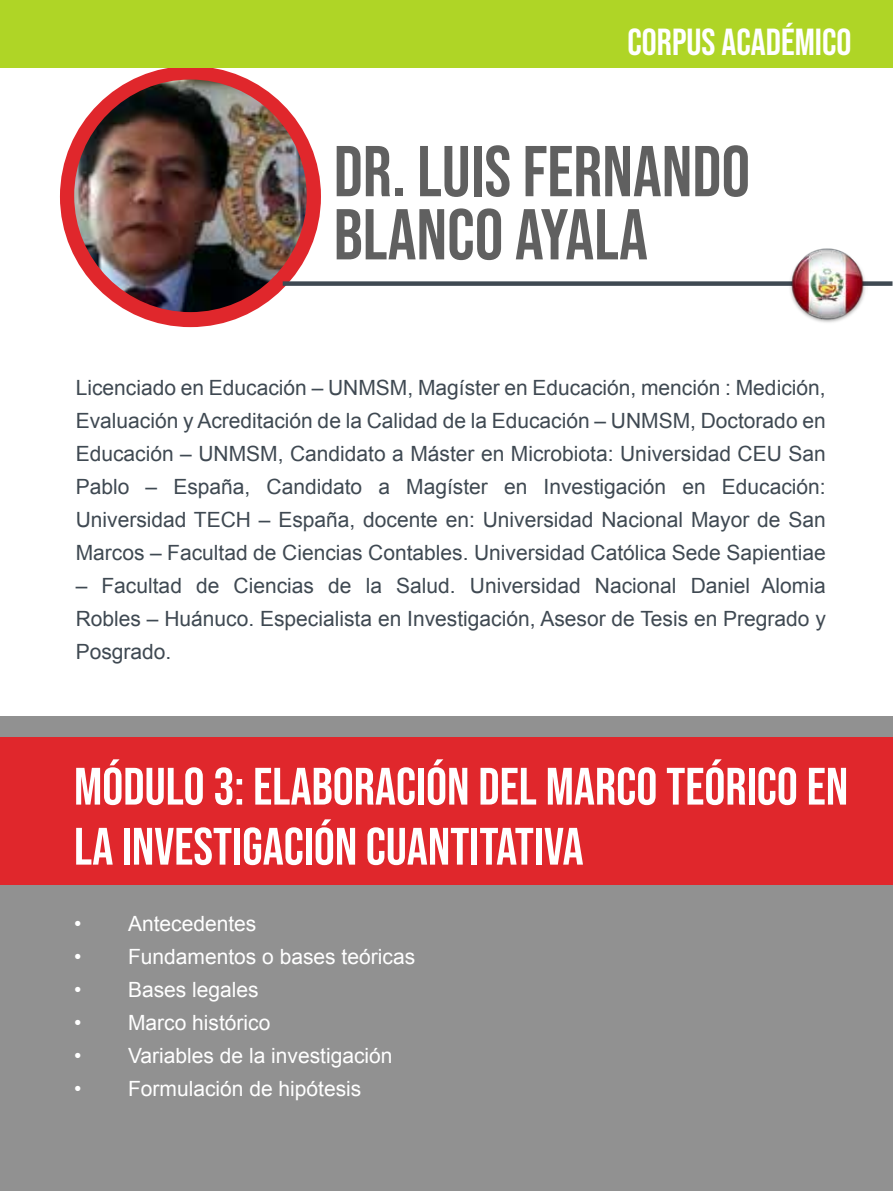
<style>
.page{position:relative;width:893px;height:1191px;background:#fff}
.page>*{position:absolute;margin:0;border:0;box-sizing:border-box;transform-origin:0 0}
.t1{font:71.7px/63.2px "Bebas Neue";color:#606060}
.t2{font:52.5px/60px "Bebas Neue";color:#fff}
.t3{font:37.5px "Bebas Neue";color:#fff}
.t4{font:21px/33px "Arial";color:#3f4952;text-align:justify}
.t5{font:21px "Arial";color:#fff}
</style>
<div class="page">
<div style="left:60px;top:66px;width:261px;height:261px;background:#e0272c;border-radius:50%"></div>
<div style="left:0;top:716px;width:892px;height:475px;background:#919191"></div>
<img style="left:74px;top:80px;width:233px;height:232px;border-radius:116px">
<div style="left:0;top:0;width:892px;height:68px;background:#afd526"></div>
<div style="left:283px;top:281px;width:609px;height:5px;background:#3f4952"></div>
<img style="left:788px;top:248px;width:79px;height:75px">
<div style="left:0;top:737px;width:893px;height:147px;background:#e0272c"></div>
<h3 class="t3" style="left:627px;top:21px;width:226px">CORPUS ACADÉMICO</h3>
<h1 class="t1" style="left:334px;top:139px;width:418px">DR. LUIS FERNANDO<br>BLANCO AYALA</h1>
<p class="t4" style="left:76px;top:371px;width:751px">Licenciado en Educación – UNMSM, Magíster en Educación, mención : Medición, Evaluación y Acreditación de la Calidad de la Educación – UNMSM, Doctorado en Educación – UNMSM, Candidato a Máster en Microbiota: Universidad CEU San Pablo – España, Candidato a Magíster en Investigación en Educación:<br>Universidad TECH – España, docente en: Universidad Nacional Mayor de San Marcos – Facultad de Ciencias Contables. Universidad Católica Sede Sapientiae</p>
<p class="t4" style="left:76px;top:569px;width:752px">– Facultad de Ciencias de la Salud. Universidad Nacional Daniel Alomia Robles – Huánuco. Especialista en Investigación, Asesor de Tesis en Pregrado y Posgrado.</p>
<h2 class="t2" style="left:74px;top:756px;width:776px">MÓDULO 3: ELABORACIÓN DEL MARCO TEÓRICO EN<br>LA INVESTIGACIÓN CUANTITATIVA</h2>
<p class="t5" style="left:74px;top:909px;width:184px">• Antecedentes</p>
<p class="t5" style="left:74px;top:942px;width:343px">• Fundamentos o bases teóricas</p>
<p class="t5" style="left:74px;top:975px;width:186px">• Bases legales</p>
<p class="t5" style="left:74px;top:1008px;width:198px">• Marco histórico</p>
<p class="t5" style="left:74px;top:1041px;width:320px">• Variables de la investigación</p>
<p class="t5" style="left:74px;top:1074px;width:289px">• Formulación de hipótesis</p>
</div>
